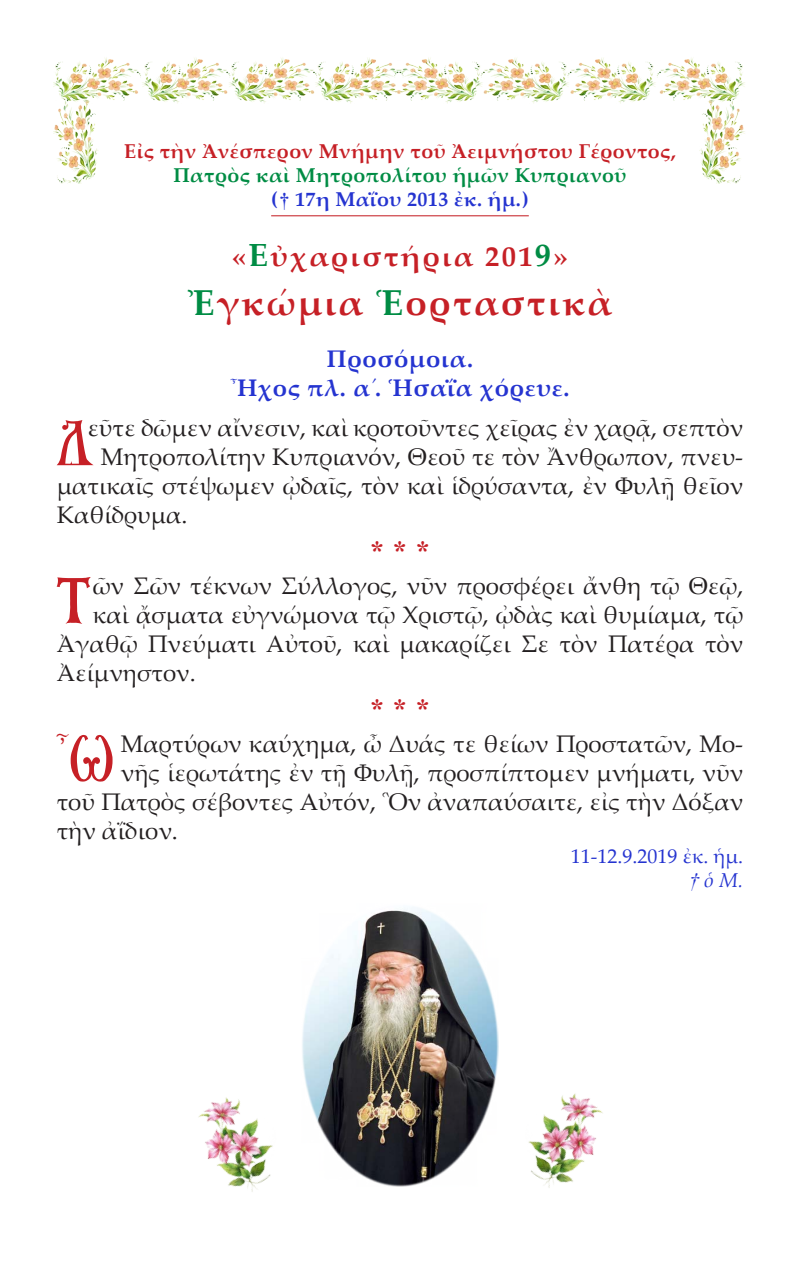
<style>
.page{position:relative;width:800px;height:1270px;background:#fff}
.page>*{position:absolute;margin:0;border:0;box-sizing:border-box;transform-origin:0 0}
.t1{font:65px "BYZIMAK";color:#c62026}
.t2{font:700 36px "Palatino Linotype";letter-spacing:.06em;color:#c62026}
.t3{font:32.4px "BYZIMAK";color:#c62026}
.t4{font:700 28px "Palatino Linotype";letter-spacing:.08em;color:#c62026}
.Asteriskoi{font:28px "CTOS New Times Bold Test 1";color:#c62026}
.t5{font:24px/28.8px "Palatino Linotype";color:#231f20;text-align:justify}
.t6{font:700 24px "Palatino Linotype";letter-spacing:.03em;color:#2534d0}
.t7{font:700 20px "Palatino Linotype";letter-spacing:.02em;color:#c62026}
.t8{font:700 20px "Palatino Linotype";letter-spacing:.02em;color:#008c44}
.t9{font:700 20px "Palatino Linotype";letter-spacing:.02em;color:#2534d0}
.t10{font:20px "Palatino Linotype";color:#2534d0}
.t11{font:italic 20px "Palatino Linotype";color:#2534d0}
.s1{font-family:"CTOS New Times Bold Test 1";font-weight:400}
.s2{font-size:32px;color:#008c44}
.s3{color:#008c44}
.s4{font-size:65px}
.s5{font-family:"CTOS New Times Italic Test 1";font-style:normal}
</style>
<div class="page">
<hr style="left:271px;top:215px;width:258px;height:1px;background:#c62026">
<img style="left:53px;top:57px;width:692px;height:126px">
<img style="left:302px;top:907px;width:196px;height:280px">
<img style="left:198px;top:1097px;width:75px;height:95px">
<img style="left:528px;top:1093px;width:75px;height:95px">
<p class="t7" style="left:124px;top:137px;width:553px">Εἰς τὴν Ἀνέσπερον Μνήμην τοῦ Ἀειμνήστου Γέροντος,</p>
<p class="t8" style="left:173px;top:161px;width:455px">Πατρὸς καὶ Μητροπολίτου ἡμῶν Κυπριανοῦ</p>
<p class="t9" style="left:271px;top:185px;width:259px">(<span class="s1">†</span> 17η Μαΐου 2013 ἐκ. ἡμ.)</p>
<p class="t4" style="left:232px;top:236px;width:338px">«<span class="s2">Ε</span>ὐχαριστήρια 201<span class="s2">9</span>»</p>
<p class="t2" style="left:188px;top:277px;width:426px"><span class="s3">Ἐ</span>γκώμια <span class="s3">Ἑ</span>ορταστικὰ</p>
<p class="t6" style="left:327px;top:342px;width:148px">Προσόμοια.</p>
<p class="t6" style="left:230px;top:371px;width:341px">Ἦχος πλ. α´. Ἡσαΐα χόρευε.</p>
<p class="t5" style="left:87px;top:413px;width:657px">εῦτε δῶμεν αἴνεσιν, καὶ κροτοῦντες χεῖρας ἐν χαρᾷ, σεπτὸν</p>
<p class="t5" style="left:57px;top:442px;width:688px;text-indent:44px">Μητροπολίτην Κυπριανόν, Θεοῦ τε τὸν Ἄνθρωπον, πνευ&shy;ματικαῖς στέψωμεν ᾠδαῖς, τὸν καὶ ἱδρύσαντα, ἐν Φυλῇ θεῖον Καθίδρυμα.</p>
<p class="Asteriskoi" style="left:370px;top:535px;width:61px">* * *</p>
<p class="t1" style="left:55px;top:562px;width:40px">Τ</p>
<p class="t5" style="left:93px;top:571px;width:652px">ῶν Σῶν τέκνων Σύλλογος, νῦν προσφέρει ἄνθη τῷ Θεῷ,</p>
<p class="t1" style="left:55px;top:404px;width:42px">Δ</p>
<p class="t5" style="left:93px;top:600px;width:652px">καὶ ᾄσματα εὐγνώμονα τῷ Χριστῷ, ᾠδὰς καὶ θυμίαμα, τῷ</p>
<p class="t5" style="left:57px;top:628px;width:688px">Ἀγαθῷ Πνεύματι Αὐτοῦ, καὶ μακαρίζει Σε τὸν Πατέρα τὸν</p>
<p class="t5" style="left:57px;top:657px;width:141px">Ἀείμνηστον.</p>
<p class="Asteriskoi" style="left:370px;top:693px;width:61px">* * *</p>
<p class="t3" style="left:59px;top:730px;width:57px">῏<span class="s4">Ω</span></p>
<p class="t5" style="left:121px;top:729px;width:624px">Μαρτύρων καύχημα, ὦ Δυάς τε θείων Προστατῶν, Μο-</p>
<p class="t5" style="left:121px;top:757px;width:624px">νῆς ἱερωτάτης ἐν τῇ Φυλῇ, προσπίπτομεν μνήματι, νῦν</p>
<p class="t5" style="left:57px;top:786px;width:688px">τοῦ Πατρὸς σέβοντες Αὐτόν, Ὃν ἀναπαύσαιτε, εἰς τὴν Δόξαν</p>
<p class="t5" style="left:57px;top:815px;width:123px">τὴν ἀΐδιον.</p>
<p class="t10" style="left:571px;top:842px;width:174px">11-12.9.2019 ἐκ. ἡμ.</p>
<p class="t11" style="left:689px;top:866px;width:55px"><span class="s5">†</span> ὁ Μ.</p>
</div>
